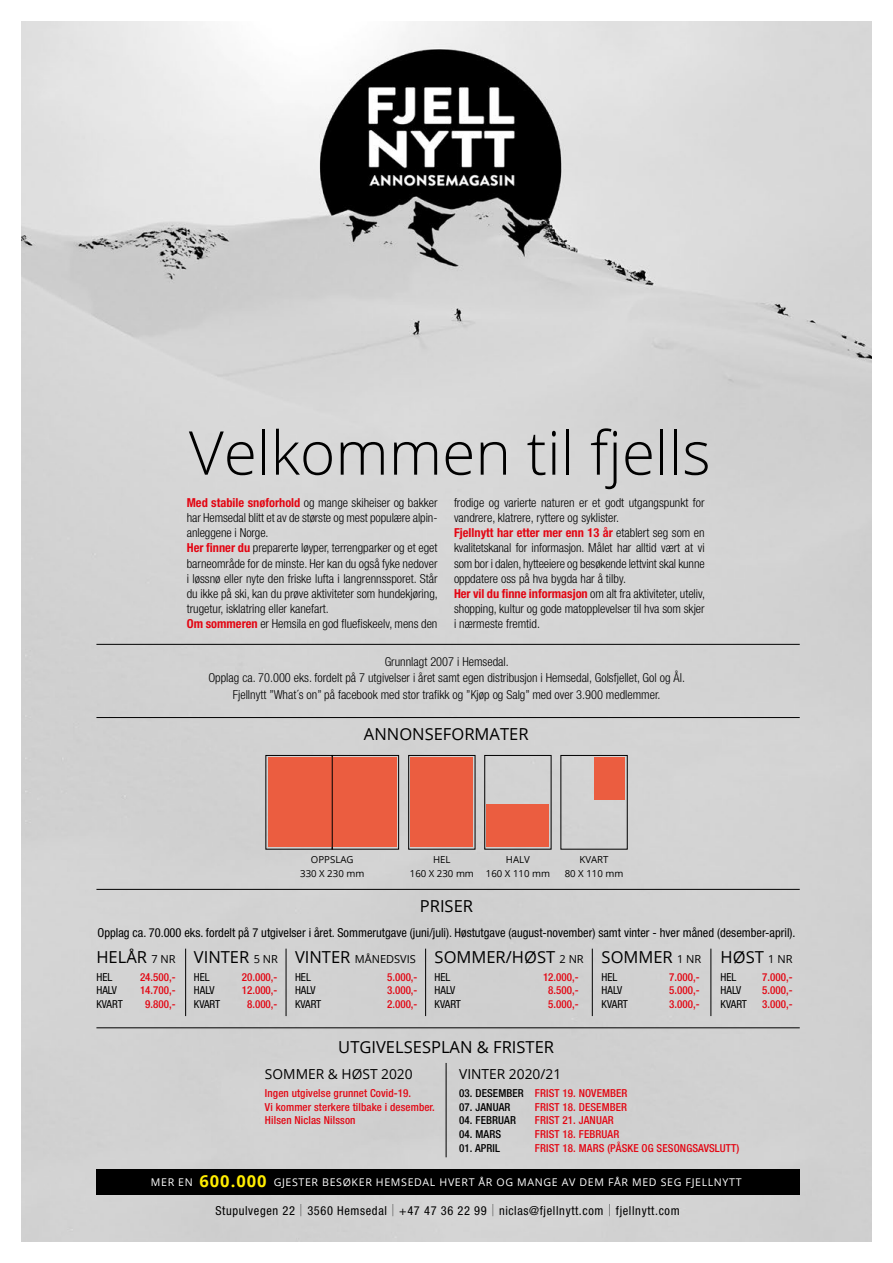
<style>
.page{position:relative;width:893px;height:1263px;background:#fff}
.page>*{position:absolute;margin:0;border:0;box-sizing:border-box;transform-origin:0 0}
.t1{font:300 60.45px "Open Sans";color:#000}
.t2{font:16.5px "Open Sans";color:#000}
.t3{font:13.8px "Open Sans";color:#000}
.t4{font:300 condensed 12.45px/15.1px "Helvetica Neue";color:#000}
.t5{font:condensed 12.45px "Helvetica Neue";color:#000}
.t6{font:condensed 12.45px "Helvetica Neue";letter-spacing:.05em;color:#000}
.t7{font:500 condensed 10.95px/13.8px "Helvetica Neue";letter-spacing:.01em;color:#e30613}
.t8{font:condensed 10.95px "Helvetica Neue";color:#000}
.t9{font:500 condensed 10.95px "Helvetica Neue";letter-spacing:.01em;color:#000}
.t10{font:10.95px "Open Sans";color:#000}
.t11{font:10.65px "Open Sans";letter-spacing:.06em;color:#fff}
.t12{font:9.6px/13.2px "Open Sans";color:#000;text-align:center}
.s1{font-weight:700;color:#e30613}
.s2{font-size:10.95px}
.s3{font-size:16.5px}
.s4{color:#000}
.s5{font-weight:700;font-size:16.5px;color:#ffed00}
.s6{font-weight:900;font-size:16.5px}
</style>
<div class="page">
<img style="left:21px;top:21px;width:851px;height:1221px">
<hr style="left:96px;top:1027px;width:704px;height:1px;background:#000">
<hr style="left:96px;top:889px;width:704px;height:1px;background:#000">
<hr style="left:96px;top:717px;width:704px;height:1px;background:#000">
<hr style="left:96px;top:644px;width:704px;height:1px;background:#000">
<hr style="left:446px;top:1063px;width:1px;height:94px;background:#000">
<div style="left:96px;top:1169px;width:704px;height:26px;background:#000"></div>
<div style="left:408px;top:755px;width:67px;height:94px;border:1px solid #000"></div>
<div style="left:484px;top:755px;width:67px;height:94px;border:1px solid #000"></div>
<div style="left:560px;top:755px;width:68px;height:94px;border:1px solid #000"></div>
<div style="left:332px;top:755px;width:67px;height:94px;border:1px solid #000"></div>
<div style="left:411px;top:757px;width:62px;height:90px;background:#eb5d40"></div>
<div style="left:487px;top:804px;width:62px;height:43px;background:#eb5d40"></div>
<div style="left:594px;top:757px;width:31px;height:43px;background:#eb5d40"></div>
<div style="left:268px;top:757px;width:129px;height:90px;background:#eb5d40"></div>
<hr style="left:185px;top:949px;width:1px;height:67px;background:#000">
<hr style="left:286px;top:949px;width:1px;height:67px;background:#000">
<hr style="left:425px;top:949px;width:1px;height:67px;background:#000">
<hr style="left:710px;top:949px;width:1px;height:67px;background:#000">
<hr style="left:592px;top:949px;width:1px;height:67px;background:#000">
<h1 class="t1" style="left:189px;top:411px;width:523px">Velkommen til fjells</h1>
<p class="t4" style="left:187px;top:495px;width:253px"><span class="s1">Med stabile snøforhold</span> og mange skiheiser og bakker har Hemsedal blitt et av de største og mest populære alpin&shy;anleggene i Norge.<br><span class="s1">Her finner du</span> preparerte løyper, terrengparker og et eget barneområde for de minste. Her kan du også fyke nedover i løssnø eller nyte den friske lufta i langrennssporet. Står du ikke på ski, kan du prøve aktiviteter som hundekjøring, trugetur, isklatring eller kanefart.<br><span class="s1">Om sommeren</span> er Hemsila en god fluefiskeelv, mens den</p>
<p class="t4" style="left:454px;top:495px;width:253px">frodige og varierte naturen er et godt utgangspunkt for vandrere, klatrere, ryttere og syklister.<br><span class="s1">Fjellnytt har etter mer enn 13 år</span> etablert seg som en kvalitetskanal for informasjon. Målet har alltid vært at vi som bor i dalen, hytteeiere og besøkende lettvint skal kunne oppdatere oss på hva bygda har å tilby.<br><span class="s1">Her vil du finne informasjon</span> om alt fra aktiviteter, uteliv, shopping, kultur og gode matopplevelser til hva som skjer i nærmeste fremtid.</p>
<p class="t4" style="left:208px;top:653px;width:478px;line-height:16.5px;text-align:center">Grunnlagt 2007 i Hemsedal.<br>Opplag ca. 70.000 eks. fordelt på 7 utgivelser i året samt egen distribusjon i Hemsedal, Golsfjellet, Gol og Ål.<br>Fjellnytt ”What´s on” på facebook med stor trafikk og ”Kjøp og Salg” med over 3.900 medlemmer.</p>
<h2 class="t2" style="left:364px;top:723px;width:166px">ANNONSEFORMATER</h2>
<p class="t12" style="left:300px;top:853px;width:66px">OPPSLAG<br>330 X 230 mm</p>
<p class="t12" style="left:410px;top:853px;width:66px">HEL<br>160 X 230 mm</p>
<p class="t12" style="left:486px;top:853px;width:66px">HALV<br>160 X 110 mm</p>
<p class="t12" style="left:565px;top:853px;width:60px">KVART<br>80 X 110 mm</p>
<h2 class="t2" style="left:420px;top:894px;width:55px">PRISER</h2>
<p class="t5" style="left:97px;top:925px;width:699px">Opplag ca. 70.000 eks. fordelt på 7 utgivelser i året. Sommerutgave (juni/juli). Høstutgave (august-november) samt vinter - hver måned (desember-april).</p>
<h2 class="t2" style="left:96px;top:946px;width:81px">HELÅR <span class="s2">7 NR</span></h2>
<p class="t8" style="left:96px;top:970px;width:17px">HEL</p>
<p class="t7" style="left:140px;top:969px;width:37px">24.500,-</p>
<p class="t8" style="left:96px;top:984px;width:22px">HALV</p>
<p class="t7" style="left:140px;top:983px;width:37px">14.700,-</p>
<p class="t8" style="left:96px;top:998px;width:28px">KVART</p>
<p class="t7" style="left:145px;top:997px;width:32px">9.800,-</p>
<h2 class="t2" style="left:194px;top:946px;width:86px">VINTER <span class="s2">5 NR</span></h2>
<p class="t8" style="left:194px;top:970px;width:17px">HEL</p>
<p class="t7" style="left:242px;top:969px;width:37px">20.000,-</p>
<p class="t8" style="left:194px;top:984px;width:22px">HALV</p>
<p class="t7" style="left:242px;top:983px;width:37px">12.000,-</p>
<p class="t8" style="left:194px;top:998px;width:28px">KVART</p>
<p class="t7" style="left:247px;top:997px;width:32px">8.000,-</p>
<p class="t10" style="left:295px;top:952px;width:122px"><span class="s3">VINTER</span> MÅNEDSVIS</p>
<p class="t8" style="left:295px;top:970px;width:17px">HEL</p>
<p class="t7" style="left:387px;top:969px;width:32px">5.000,-</p>
<p class="t8" style="left:295px;top:984px;width:22px">HALV</p>
<p class="t7" style="left:387px;top:983px;width:32px">3.000,-</p>
<p class="t8" style="left:295px;top:998px;width:28px">KVART</p>
<p class="t7" style="left:387px;top:997px;width:32px">2.000,-</p>
<h2 class="t2" style="left:435px;top:946px;width:151px">SOMMER/HØST <span class="s2">2 NR</span></h2>
<p class="t8" style="left:435px;top:970px;width:17px">HEL</p>
<p class="t7" style="left:543px;top:969px;width:37px">12.000,-</p>
<p class="t8" style="left:435px;top:984px;width:22px">HALV</p>
<p class="t7" style="left:548px;top:983px;width:32px">8.500,-</p>
<p class="t8" style="left:435px;top:998px;width:28px">KVART</p>
<p class="t7" style="left:548px;top:997px;width:32px">5.000,-</p>
<h2 class="t2" style="left:602px;top:946px;width:101px">SOMMER <span class="s2">1 NR</span></h2>
<p class="t8" style="left:602px;top:970px;width:17px">HEL</p>
<p class="t7" style="left:669px;top:969px;width:32px">7.000,-</p>
<p class="t8" style="left:602px;top:984px;width:22px">HALV</p>
<p class="t7" style="left:669px;top:983px;width:32px">5.000,-</p>
<p class="t8" style="left:602px;top:998px;width:28px">KVART</p>
<p class="t7" style="left:669px;top:997px;width:32px">3.000,-</p>
<h2 class="t2" style="left:721px;top:946px;width:73px">HØST <span class="s2">1 NR</span></h2>
<p class="t8" style="left:721px;top:970px;width:17px">HEL</p>
<p class="t7" style="left:762px;top:969px;width:32px">7.000,-</p>
<p class="t8" style="left:721px;top:984px;width:22px">HALV</p>
<p class="t7" style="left:762px;top:983px;width:32px">5.000,-</p>
<p class="t8" style="left:721px;top:998px;width:28px">KVART</p>
<p class="t7" style="left:762px;top:997px;width:32px">3.000,-</p>
<h2 class="t2" style="left:338px;top:1036px;width:217px">UTGIVELSESPLAN &amp; FRISTER</h2>
<p class="t3" style="left:459px;top:1064px;width:104px">VINTER 2020/21</p>
<p class="t7" style="left:459px;top:1086px;width:170px"><span class="s4">03. DESEMBER</span> FRIST 19. NOVEMBER</p>
<p class="t9" style="left:459px;top:1100px;width:53px">07. JANUAR</p>
<p class="t7" style="left:535px;top:1100px;width:94px">FRIST 18. DESEMBER</p>
<p class="t9" style="left:459px;top:1114px;width:58px">04. FEBRUAR</p>
<p class="t7" style="left:535px;top:1113px;width:80px">FRIST 21. JANUAR</p>
<p class="t9" style="left:459px;top:1128px;width:43px">04. MARS</p>
<p class="t7" style="left:535px;top:1127px;width:86px">FRIST 18. FEBRUAR</p>
<p class="t9" style="left:459px;top:1141px;width:42px">01. APRIL</p>
<p class="t7" style="left:535px;top:1141px;width:206px">FRIST 18. MARS (PÅSKE OG SESONGSAVSLUTT)</p>
<p class="t3" style="left:265px;top:1064px;width:149px">SOMMER &amp; HØST 2020</p>
<p class="t7" style="left:265px;top:1086px;width:171px">Ingen utgivelse grunnet Covid-19.<br>Vi kommer sterkere tilbake i desember.<br>Hilsen Niclas Nilsson</p>
<p class="t11" style="left:151px;top:1175px;width:592px">MER EN <span class="s5">600.000</span> GJESTER BESØKER HEMSEDAL HVERT ÅR OG MANGE AV DEM FÅR MED SEG FJELLNYTT</p>
<p class="t6" style="left:215px;top:1203px;width:466px">Stupulvegen 22 <span class="s6">|</span> 3560 Hemsedal <span class="s6">|</span> +47 47 36 22 99 <span class="s6">|</span> niclas@fjellnytt.com <span class="s6">|</span> fjellnytt.com</p>
</div>
